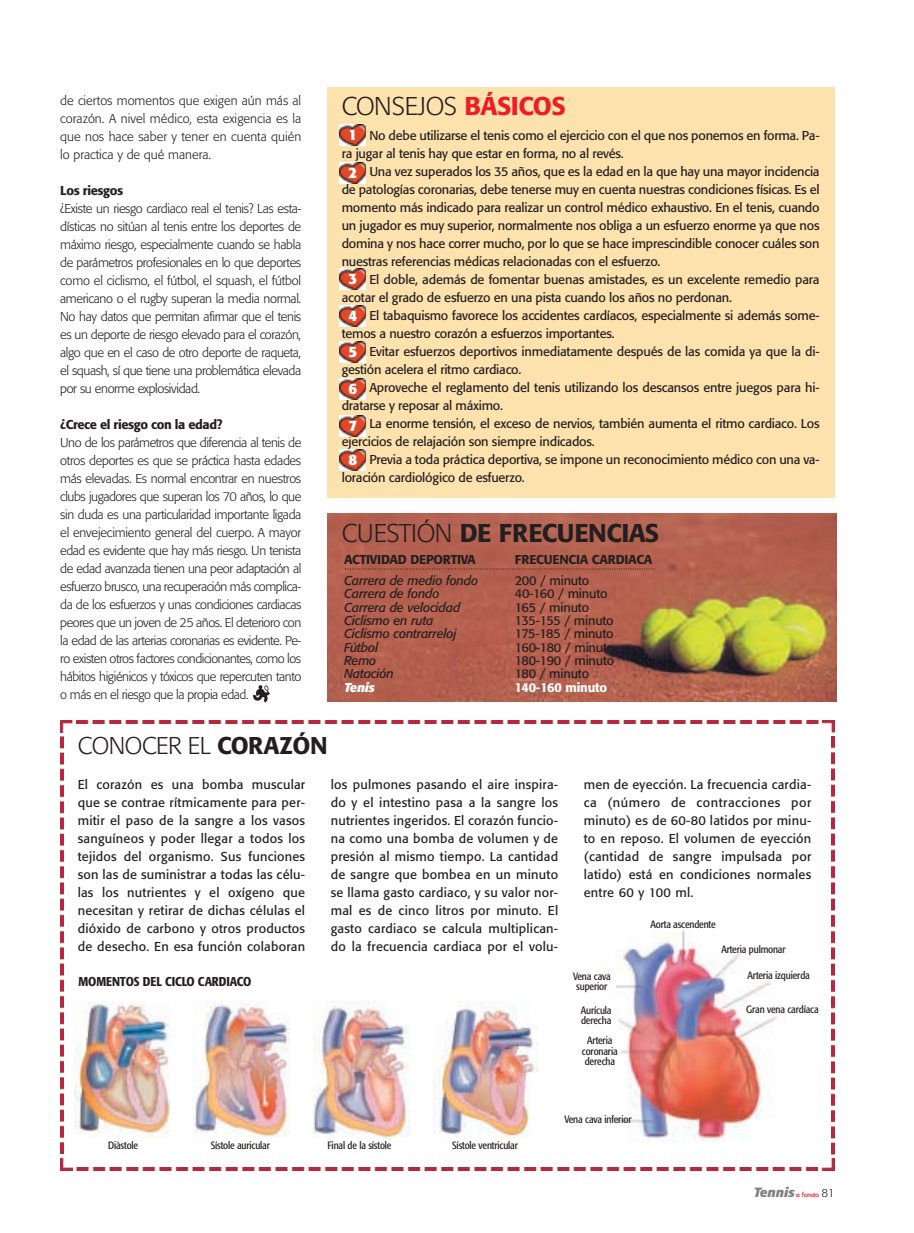
<style>
.page{position:relative;width:914px;height:1233px;background:#fff}
.page>*{position:absolute;margin:0;border:0;box-sizing:border-box;transform-origin:0 0}
.t1{font:500 25.5px "Formata";letter-spacing:-.02em;color:#231f20}
.t2{font:300 25.5px "Formata";letter-spacing:-.02em;color:#231f20}
.t3{font:300 24px "Formata";letter-spacing:-.02em;color:#231f20}
.t4{font:700 15px "Formata";color:#fff}
.t5{font:italic 700 13.35px "Formata";color:#808285}
.t6{font:12.75px/18px "Formata";letter-spacing:-.02em;color:#231f20}
.t7{font:300 12.75px/18px "Formata";letter-spacing:-.03em;color:#231f20;text-align:justify}
.t8{font:italic 12.75px "Formata";letter-spacing:-.02em;color:#231f20}
.t9{font:500 12.75px "Formata";letter-spacing:-.03em;color:#231f20}
.t10{font:500 condensed 12.75px "Formata";letter-spacing:-.005em;color:#231f20}
.t11{font:500 12.75px "Formata";letter-spacing:-.02em;color:#fff}
.t12{font:italic 700 12.75px "Formata";letter-spacing:-.02em;color:#fff}
.t13{font:condensed 10.5px/10.5px "Formata";letter-spacing:-.015em;color:#231f20;text-align:center}
.s1{font-weight:500}
.s2{font-weight:500;color:#ee1d23}
.s3{font-weight:300}
.s4{font-family:"Insignia A";font-weight:400;font-style:normal;font-size:6.75px;color:#ee1d23}
.s5{font-weight:300;font-style:normal;font-size:11.7px;color:#231f20}
</style>
<div class="page">
<div style="left:327px;top:87px;width:507px;height:410px;background:#fee2ae"></div>
<img style="left:60px;top:720px;width:17px;height:12px">
<img style="left:77px;top:720px;width:742px;height:3px">
<img style="left:822px;top:720px;width:12px;height:17px">
<img style="left:831px;top:737px;width:3px;height:418px">
<img style="left:821px;top:1158px;width:13px;height:12px">
<img style="left:72px;top:1167px;width:746px;height:3px">
<img style="left:60px;top:1157px;width:12px;height:13px">
<img style="left:60px;top:732px;width:3px;height:422px">
<svg style="left:253px;top:685px;width:17px;height:18px"></svg>
<img style="left:73px;top:1002px;width:337px;height:136px">
<img style="left:433px;top:1002px;width:105px;height:136px">
<img style="left:339px;top:125px;width:26px;height:21px">
<img style="left:339px;top:162px;width:26px;height:21px">
<img style="left:339px;top:268px;width:26px;height:21px">
<img style="left:339px;top:305px;width:26px;height:21px">
<img style="left:339px;top:342px;width:26px;height:21px">
<img style="left:339px;top:378px;width:26px;height:21px">
<img style="left:339px;top:416px;width:26px;height:21px">
<img style="left:339px;top:450px;width:26px;height:21px">
<img style="left:605px;top:929px;width:172px;height:214px">
<img style="left:327px;top:514px;width:509px;height:188px">
<svg style="left:345px;top:568px;width:309px;height:2px"></svg>
<p class="t7" style="left:60px;top:93px;width:242px">de ciertos momentos que exigen aún más al corazón. A nivel médico, esta exigencia es la que nos hace saber y tener en cuenta quién lo practica y de qué manera.</p>
<p class="t9" style="left:60px;top:185px;width:64px">Los riesgos</p>
<p class="t7" style="left:60px;top:201px;width:242px">¿Existe un riesgo cardiaco real el tenis? Las esta&shy;dísticas no sitúan al tenis entre los deportes de máximo riesgo, especialmente cuando se habla de parámetros profesionales en lo que deportes como el ciclismo, el fútbol, el squash, el fútbol americano o el rugby superan la media normal.<br>No hay datos que permitan afirmar que el tenis es un deporte de riesgo elevado para el corazón, algo que en el caso de otro deporte de raqueta, el squash, sí que tiene una problemática elevada por su enorme explosividad.</p>
<p class="t9" style="left:60px;top:419px;width:164px">¿Crece el riesgo con la edad?</p>
<p class="t7" style="left:60px;top:435px;width:242px">Uno de los parámetros que diferencia al tenis de otros deportes es que se práctica hasta edades más elevadas. Es normal encontrar en nuestros clubs jugadores que superan los 70 años, lo que sin duda es una particularidad importante ligada el envejecimiento general del cuerpo. A mayor edad es evidente que hay más riesgo. Un tenista de edad avanzada tienen una peor adaptación al esfuerzo brusco, una recuperación más complica&shy;da de los esfuerzos y unas condiciones cardiacas peores que un joven de 25 años. El deterioro con la edad de las arterias coronarias es evidente. Pe&shy;ro existen otros factores condicionantes, como los hábitos higiénicos y tóxicos que repercuten tanto o más en el riesgo que la propia edad.</p>
<h2 class="t3" style="left:78px;top:735px;width:251px">CONOCER EL <span class="s1">CORAZÓN</span></h2>
<h1 class="t2" style="left:342px;top:95px;width:226px">CONSEJOS <span class="s2">BÁSICOS</span></h1>
<p class="t6" style="left:342px;top:128px;width:479px;text-indent:28px">No debe utilizarse el tenis como el ejercicio con el que nos ponemos en forma. Pa&shy;ra jugar al tenis hay que estar en forma, no al revés.</p>
<p class="t6" style="left:342px;top:164px;width:479px;text-align:justify;text-indent:28px">Una vez superados los 35 años, que es la edad en la que hay una mayor incidencia de patologías coronarias, debe tenerse muy en cuenta nuestras condiciones físicas. Es el momento más indicado para realizar un control médico exhaustivo. En el tenis, cuando un jugador es muy superior, normalmente nos obliga a un esfuerzo enorme ya que nos domina y nos hace correr mucho, por lo que se hace imprescindible conocer cuáles son nuestras referencias médicas relacionadas con el esfuerzo.</p>
<p class="t6" style="left:342px;top:272px;width:479px;text-indent:28px">El doble, además de fomentar buenas amistades, es un excelente remedio para acotar el grado de esfuerzo en una pista cuando los años no perdonan.</p>
<p class="t6" style="left:342px;top:308px;width:479px;text-indent:28px">El tabaquismo favorece los accidentes cardíacos, especialmente si además some&shy;temos a nuestro corazón a esfuerzos importantes.</p>
<p class="t6" style="left:342px;top:344px;width:479px;text-indent:28px">Evitar esfuerzos deportivos inmediatamente después de las comida ya que la di&shy;gestión acelera el ritmo cardiaco.</p>
<p class="t6" style="left:342px;top:380px;width:479px;text-indent:28px">Aproveche el reglamento del tenis utilizando los descansos entre juegos para hi&shy;dratarse y reposar al máximo.</p>
<p class="t6" style="left:342px;top:416px;width:479px;text-indent:28px">La enorme tensión, el exceso de nervios, también aumenta el ritmo cardiaco. Los ejercicios de relajación son siempre indicados.</p>
<p class="t6" style="left:342px;top:452px;width:479px;text-indent:28px">Previa a toda práctica deportiva, se impone un reconocimiento médico con una va&shy;loración cardiológico de esfuerzo.</p>
<p class="t4" style="left:348px;top:128px;width:10px">1</p>
<p class="t4" style="left:348px;top:166px;width:10px">2</p>
<p class="t4" style="left:348px;top:272px;width:10px">3</p>
<p class="t4" style="left:348px;top:309px;width:10px">4</p>
<p class="t4" style="left:348px;top:345px;width:10px">5</p>
<p class="t4" style="left:348px;top:382px;width:10px">6</p>
<p class="t4" style="left:348px;top:419px;width:10px">7</p>
<p class="t4" style="left:348px;top:453px;width:10px">8</p>
<h1 class="t1" style="left:342px;top:522px;width:319px"><span class="s3">CUESTIÓN</span> DE FRECUENCIAS</h1>
<p class="t9" style="left:344px;top:554px;width:133px">ACTIVIDAD DEPORTIVA</p>
<p class="t9" style="left:515px;top:554px;width:139px">FRECUENCIA CARDIACA</p>
<p class="t8" style="left:344px;top:575px;width:135px">Carrera de medio fondo</p>
<p class="t6" style="left:515px;top:572px;width:76px">200 / minuto</p>
<p class="t8" style="left:344px;top:588px;width:97px">Carrera de fondo</p>
<p class="t6" style="left:515px;top:586px;width:94px">40-160 / minuto</p>
<p class="t8" style="left:344px;top:601px;width:118px">Carrera de velocidad</p>
<p class="t6" style="left:515px;top:599px;width:76px">165 / minuto</p>
<p class="t8" style="left:344px;top:615px;width:91px">Ciclismo en ruta</p>
<p class="t6" style="left:515px;top:612px;width:100px">135-155 / minuto</p>
<p class="t8" style="left:344px;top:628px;width:114px">Ciclismo contrarreloj</p>
<p class="t6" style="left:515px;top:626px;width:100px">175-185 / minuto</p>
<p class="t8" style="left:344px;top:641px;width:36px">Fútbol</p>
<p class="t6" style="left:515px;top:639px;width:101px">160-180 / minuto</p>
<p class="t8" style="left:344px;top:655px;width:34px">Remo</p>
<p class="t6" style="left:515px;top:652px;width:101px">180-190 / minuto</p>
<p class="t8" style="left:344px;top:668px;width:51px">Natación</p>
<p class="t6" style="left:515px;top:666px;width:76px">180 / minuto</p>
<p class="t12" style="left:344px;top:681px;width:32px">Tenis</p>
<p class="t11" style="left:515px;top:681px;width:94px">140-160 minuto</p>
<p class="t6" style="left:78px;top:777px;width:229px;text-align:justify">El corazón es una bomba muscular que se contrae rítmicamente para per&shy;mitir el paso de la sangre a los vasos sanguíneos y poder llegar a todos los tejidos del organismo. Sus funciones son las de suministrar a todas las célu&shy;las los nutrientes y el oxígeno que necesitan y retirar de dichas células el dióxido de carbono y otros productos de desecho. En esa función colaboran</p>
<p class="t6" style="left:331px;top:777px;width:229px;text-align:justify">los pulmones pasando el aire inspira&shy;do y el intestino pasa a la sangre los nutrientes ingeridos. El corazón funcio&shy;na como una bomba de volumen y de presión al mismo tiempo. La cantidad de sangre que bombea en un minuto se llama gasto cardiaco, y su valor nor&shy;mal es de cinco litros por minuto. El gasto cardiaco se calcula multiplican&shy;do la frecuencia cardiaca por el volu-</p>
<p class="t6" style="left:583px;top:777px;width:229px;text-align:justify">men de eyección. La frecuencia cardia&shy;ca (número de contracciones por minuto) es de 60-80 latidos por minu&shy;to en reposo. El volumen de eyección (cantidad de sangre impulsada por latido) está en condiciones normales entre 60 y 100 ml.</p>
<p class="t13" style="left:650px;top:920px;width:67px">Aorta ascendente</p>
<p class="t13" style="left:721px;top:944px;width:66px">Arteria pulmonar</p>
<p class="t13" style="left:747px;top:971px;width:64px">Arteria izquierda</p>
<p class="t13" style="left:746px;top:1005px;width:74px">Gran vena cardíaca</p>
<p class="t13" style="left:573px;top:971px;width:39px">Vena cava superior</p>
<p class="t10" style="left:78px;top:977px;width:174px">MOMENTOS DEL CICLO CARDIACO</p>
<p class="t13" style="left:580px;top:1005px;width:32px;text-align:left">Aurícula derecha</p>
<p class="t13" style="left:582px;top:1036px;width:37px">Arteria coronaria derecha</p>
<p class="t13" style="left:108px;top:1140px;width:32px">Diàstole</p>
<p class="t13" style="left:211px;top:1140px;width:61px">Sístole auricular</p>
<p class="t13" style="left:327px;top:1140px;width:66px">Final de la sístole</p>
<p class="t13" style="left:452px;top:1140px;width:67px">Sístole ventricular</p>
<p class="t13" style="left:564px;top:1115px;width:69px">Vena cava inferior</p>
<p class="t5" style="left:753px;top:1186px;width:82px">Tennis <span class="s4">a fondo</span> <span class="s5">81</span></p>
</div>
